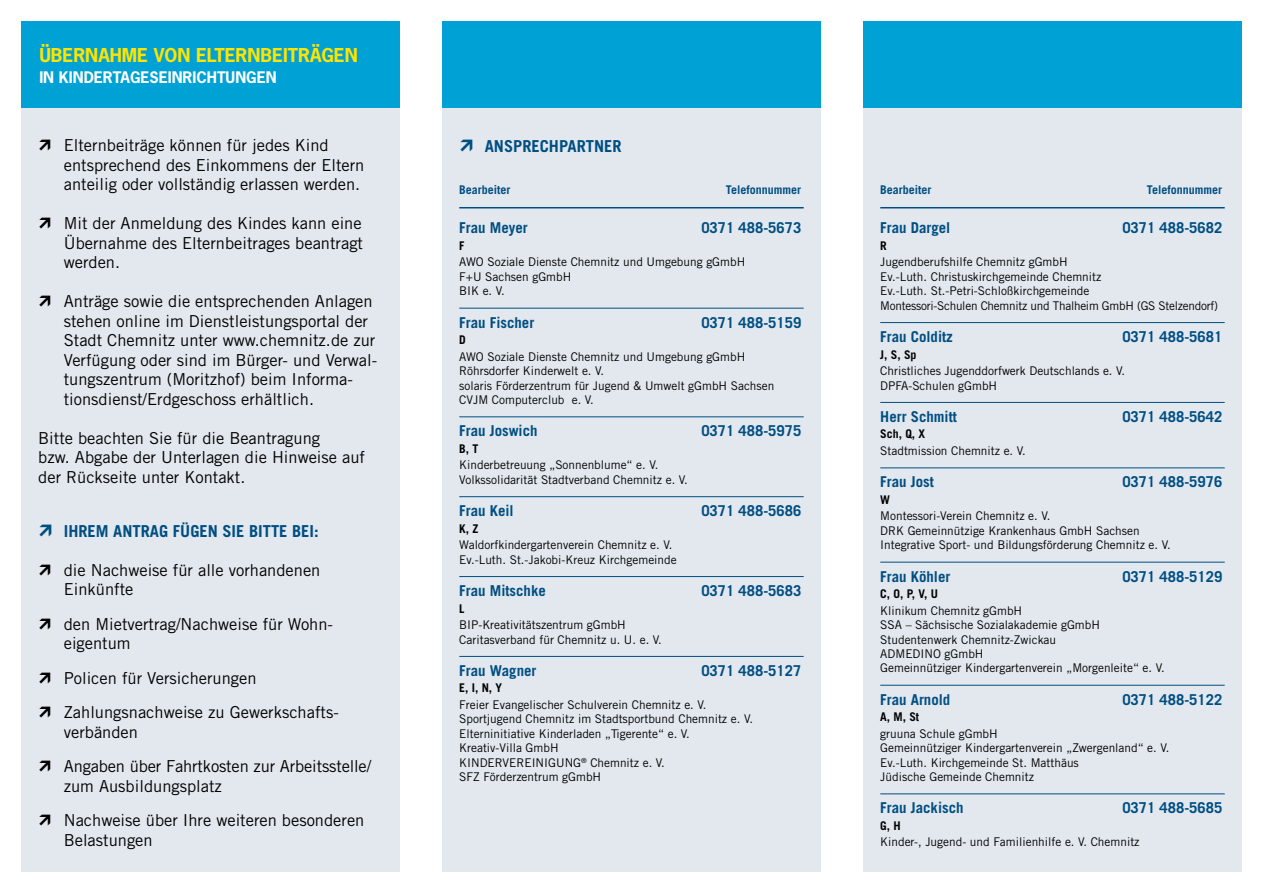
<style>
.page{position:relative;width:1263px;height:893px;background:#fff}
.page>*{position:absolute;margin:0;border:0;box-sizing:border-box;transform-origin:0 0}
.t1{font:700 18px "News Gothic";color:#ffe400}
.t2{font:16.5px/19.5px "Trade Gothic LT Std";color:#000}
.t3{font:700 16.5px "Trade Gothic LT Std";color:#004e82}
.t4{font:700 15px "Trade Gothic LT Std";color:#004e82}
.t5{font:700 15px "News Gothic";color:#fff}
.t6{font:12px/14.4px "Trade Gothic LT Std";color:#000}
.t7{font:700 12px "Trade Gothic LT Std";color:#000}
.t8{font:700 12px "Trade Gothic LT Std";color:#004e82}
</style>
<div class="page">
<div style="left:21px;top:21px;width:379px;height:851px;background:#e2e8ee"></div>
<div style="left:442px;top:21px;width:379px;height:851px;background:#e2e8ee"></div>
<div style="left:863px;top:21px;width:379px;height:851px;background:#e2e8ee"></div>
<div style="left:21px;top:21px;width:379px;height:87px;background:#00a1d4"></div>
<div style="left:442px;top:21px;width:379px;height:87px;background:#00a1d4"></div>
<div style="left:863px;top:21px;width:379px;height:87px;background:#00a1d4"></div>
<hr style="left:459px;top:308px;width:345px;height:1px;background:#004e82">
<hr style="left:459px;top:416px;width:345px;height:1px;background:#004e82">
<hr style="left:459px;top:496px;width:345px;height:1px;background:#004e82">
<hr style="left:459px;top:576px;width:345px;height:1px;background:#004e82">
<hr style="left:459px;top:656px;width:345px;height:1px;background:#004e82">
<hr style="left:880px;top:322px;width:345px;height:1px;background:#004e82">
<hr style="left:880px;top:402px;width:345px;height:1px;background:#004e82">
<hr style="left:880px;top:467px;width:345px;height:1px;background:#004e82">
<hr style="left:880px;top:562px;width:345px;height:1px;background:#004e82">
<hr style="left:880px;top:685px;width:345px;height:1px;background:#004e82">
<hr style="left:880px;top:793px;width:345px;height:1px;background:#004e82">
<hr style="left:459px;top:207px;width:345px;height:1px;background:#004e82">
<hr style="left:880px;top:207px;width:345px;height:1px;background:#004e82">
<h1 class="t1" style="left:39px;top:43px;width:320px">ÜBERNAHME VON ELTERNBEITRÄGEN</h1>
<p class="t5" style="left:39px;top:67px;width:239px">IN KINDERTAGESEINRICHTUNGEN</p>
<h2 class="t2" style="left:64px;top:135px;width:302px">Elternbeiträge können für jedes Kind entsprechend des Einkommens der Eltern anteilig oder vollständig erlassen werden.</h2>
<h2 class="t2" style="left:64px;top:213px;width:301px;text-align:justify">Mit der Anmeldung des Kindes kann eine Übernahme des Elternbeitrages beantragt werden.</h2>
<p class="t2" style="left:64px;top:291px;width:315px">Anträge sowie die entsprechenden Anlagen stehen online im Dienstleistungsportal der Stadt Chemnitz unter www.chemnitz.de zur Verfügung oder sind im Bürger- und Verwal&shy;tungszentrum (Moritzhof) beim Informa&shy;tionsdienst/Erdgeschoss erhältlich.</p>
<h2 class="t2" style="left:38px;top:428px;width:328px">Bitte beachten Sie für die Beantragung<br>bzw. Abgabe der Unterlagen die Hinweise auf der Rückseite unter Kontakt.</h2>
<h2 class="t3" style="left:64px;top:521px;width:256px">IHREM ANTRAG FÜGEN SIE BITTE BEI:</h2>
<h2 class="t2" style="left:64px;top:560px;width:258px">die Nachweise für alle vorhandenen<br>Einkünfte</h2>
<h2 class="t2" style="left:64px;top:614px;width:269px">den Mietvertrag/Nachweise für Wohn&shy;eigentum</h2>
<h2 class="t2" style="left:64px;top:661px;width:277px;line-height:34.5px">Policen für Versicherungen<br>Zahlungsnachweise zu Gewerkschafts-</h2>
<h2 class="t2" style="left:64px;top:715px;width:309px;line-height:34.5px">verbänden<br>Angaben über Fahrtkosten zur Arbeitsstelle/</h2>
<h2 class="t2" style="left:64px;top:769px;width:302px;line-height:34.5px">zum Ausbildungsplatz<br>Nachweise über Ihre weiteren besonderen</h2>
<h2 class="t2" style="left:64px;top:830px;width:90px">Belastungen</h2>
<h2 class="t3" style="left:485px;top:136px;width:138px">ANSPRECHPARTNER</h2>
<p class="t8" style="left:459px;top:182px;width:53px">Bearbeiter</p>
<p class="t8" style="left:726px;top:182px;width:77px">Telefonnummer</p>
<p class="t4" style="left:459px;top:219px;width:70px">Frau Meyer</p>
<p class="t4" style="left:701px;top:219px;width:101px">0371 488-5673</p>
<p class="t7" style="left:459px;top:238px;width:7px">F</p>
<p class="t6" style="left:459px;top:255px;width:287px">AWO Soziale Dienste Chemnitz und Umgebung gGmbH<br>F+U Sachsen gGmbH<br>BIK e. V.</p>
<p class="t4" style="left:459px;top:313px;width:77px">Frau Fischer</p>
<p class="t4" style="left:701px;top:313px;width:101px">0371 488-5159</p>
<p class="t7" style="left:459px;top:333px;width:8px">D</p>
<p class="t6" style="left:459px;top:349px;width:317px">AWO Soziale Dienste Chemnitz und Umgebung gGmbH Röhrsdorfer Kinderwelt e. V.<br>solaris Förderzentrum für Jugend &amp; Umwelt gGmbH Sachsen CVJM Computerclub e. V.</p>
<p class="t4" style="left:459px;top:422px;width:80px">Frau Joswich</p>
<p class="t4" style="left:701px;top:422px;width:101px">0371 488-5975</p>
<p class="t7" style="left:459px;top:441px;width:21px">B, T</p>
<p class="t6" style="left:459px;top:458px;width:230px">Kinderbetreuung „Sonnenblume“ e. V.<br>Volkssolidarität Stadtverband Chemnitz e. V.</p>
<p class="t4" style="left:459px;top:502px;width:56px">Frau Keil</p>
<p class="t4" style="left:701px;top:502px;width:101px">0371 488-5686</p>
<p class="t7" style="left:459px;top:521px;width:21px">K, Z</p>
<p class="t6" style="left:459px;top:538px;width:219px">Waldorfkindergartenverein Chemnitz e. V.<br>Ev.-Luth. St.-Jakobi-Kreuz Kirchgemeinde</p>
<p class="t4" style="left:459px;top:581px;width:88px">Frau Mitschke</p>
<p class="t4" style="left:701px;top:581px;width:101px">0371 488-5683</p>
<p class="t7" style="left:459px;top:601px;width:7px">L</p>
<p class="t6" style="left:459px;top:617px;width:204px">BIP-Kreativitätszentrum gGmbH<br>Caritasverband für Chemnitz u. U. e. V.</p>
<p class="t4" style="left:459px;top:661px;width:79px">Frau Wagner</p>
<p class="t4" style="left:701px;top:661px;width:101px">0371 488-5127</p>
<p class="t7" style="left:459px;top:681px;width:44px">E, I, N, Y</p>
<p class="t6" style="left:459px;top:697px;width:295px">Freier Evangelischer Schulverein Chemnitz e. V.<br>Sportjugend Chemnitz im Stadtsportbund Chemnitz e. V.<br>Elterninitiative Kinderladen „Tigerente“ e. V.<br>Kreativ-Villa GmbH<br>KINDERVEREINIGUNG<sup>®</sup> Chemnitz e. V.<br>SFZ Förderzentrum gGmbH</p>
<p class="t8" style="left:880px;top:182px;width:53px">Bearbeiter</p>
<p class="t8" style="left:1147px;top:182px;width:77px">Telefonnummer</p>
<p class="t4" style="left:880px;top:219px;width:72px">Frau Dargel</p>
<p class="t4" style="left:1122px;top:219px;width:101px">0371 488-5682</p>
<p class="t7" style="left:880px;top:238px;width:8px">R</p>
<p class="t6" style="left:880px;top:255px;width:339px">Jugendberufshilfe Chemnitz gGmbH<br>Ev.-Luth. Christuskirchgemeinde Chemnitz<br>Ev.-Luth. St.-Petri-Schloßkirchgemeinde<br>Montessori-Schulen Chemnitz und Thalheim GmbH (GS Stelzendorf)</p>
<p class="t4" style="left:880px;top:327px;width:74px">Frau Colditz</p>
<p class="t4" style="left:1122px;top:327px;width:101px">0371 488-5681</p>
<p class="t7" style="left:880px;top:347px;width:38px">J, S, Sp</p>
<p class="t6" style="left:880px;top:363px;width:246px">Christliches Jugenddorfwerk Deutschlands e. V.<br>DPFA-Schulen gGmbH</p>
<p class="t4" style="left:880px;top:407px;width:78px">Herr Schmitt</p>
<p class="t4" style="left:1122px;top:407px;width:101px">0371 488-5642</p>
<p class="t7" style="left:880px;top:427px;width:46px">Sch, Q, X</p>
<p class="t6" style="left:880px;top:443px;width:147px">Stadtmission Chemnitz e. V.</p>
<p class="t4" style="left:880px;top:473px;width:55px">Frau Jost</p>
<p class="t4" style="left:1122px;top:473px;width:101px">0371 488-5976</p>
<p class="t7" style="left:880px;top:492px;width:11px">W</p>
<p class="t6" style="left:880px;top:509px;width:292px">Montessori-Verein Chemnitz e. V.<br>DRK Gemeinnützige Krankenhaus GmbH Sachsen<br>Integrative Sport- und Bildungsförderung Chemnitz e. V.</p>
<p class="t4" style="left:880px;top:567px;width:72px">Frau Köhler</p>
<p class="t4" style="left:1122px;top:567px;width:101px">0371 488-5129</p>
<p class="t7" style="left:880px;top:586px;width:59px">C, O, P, V, U</p>
<p class="t6" style="left:880px;top:603px;width:286px">Klinikum Chemnitz gGmbH<br>SSA – Sächsische Sozialakademie gGmbH Studentenwerk Chemnitz-Zwickau<br>ADMEDINO gGmbH<br>Gemeinnütziger Kindergartenverein „Morgenleite“ e. V.</p>
<p class="t4" style="left:880px;top:690px;width:72px">Frau Arnold</p>
<p class="t4" style="left:1122px;top:690px;width:101px">0371 488-5122</p>
<p class="t7" style="left:880px;top:710px;width:40px">A, M, St</p>
<p class="t6" style="left:880px;top:726px;width:291px">gruuna Schule gGmbH<br>Gemeinnütziger Kindergartenverein „Zwergenland“ e. V.<br>Ev.-Luth. Kirchgemeinde St. Matthäus<br>Jüdische Gemeinde Chemnitz</p>
<p class="t4" style="left:880px;top:799px;width:85px">Frau Jackisch</p>
<p class="t4" style="left:1122px;top:799px;width:101px">0371 488-5685</p>
<p class="t7" style="left:880px;top:818px;width:22px">G, H</p>
<p class="t6" style="left:880px;top:835px;width:261px">Kinder-, Jugend- und Familienhilfe e. V. Chemnitz</p>
</div>
